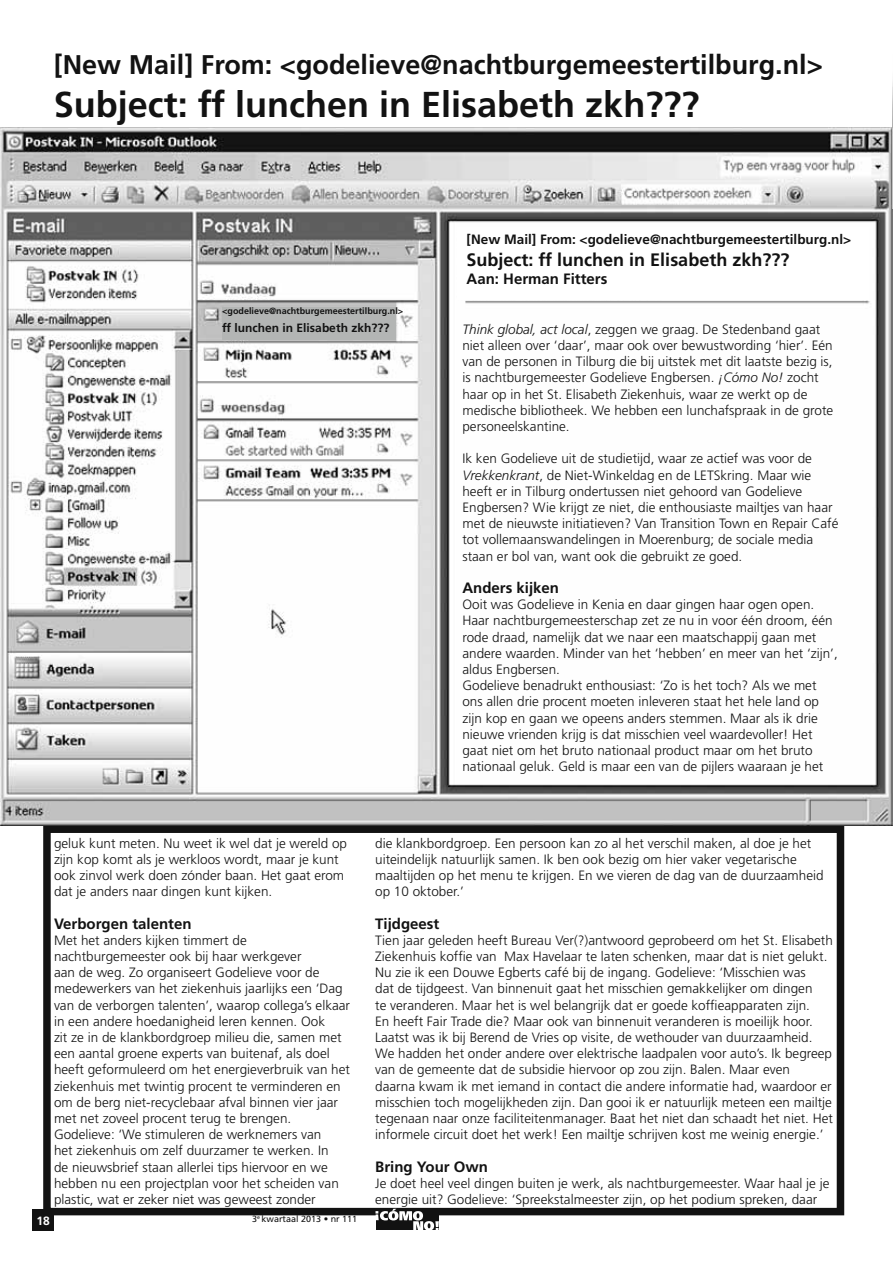
<style>
.page{position:relative;width:893px;height:1263px;background:#fff}
.page>*{position:absolute;margin:0;border:0;box-sizing:border-box;transform-origin:0 0}
.t1{font:700 36px "Frutiger";color:#121212}
.t2{font:700 27px "Frutiger";color:#121212}
.t3{font:700 18px "Frutiger";color:#121212}
.t4{font:700 15px "Frutiger";color:#121212}
.t5{font:300 13.5px/16.2px "Frutiger";color:#121212}
.t6{font:700 13.5px "Frutiger";color:#121212}
.t7{font:700 12px "Frutiger";color:#121212}
.t8{font:700 12px "Frutiger";color:#fff}
.t9{font:700 9px "Frutiger";color:#121212}
.t10{font:9px "Frutiger";color:#121212}
.s1{font-style:italic}
</style>
<div class="page">
<div style="left:43px;top:825px;width:801px;height:390px;border:8px solid #121212"></div>
<div style="left:32px;top:1209px;width:22px;height:21px;background:#121212"></div>
<svg style="left:375px;top:1209px;width:64px;height:21px"></svg>
<img style="left:0;top:128px;width:893px;height:697px">
<img style="left:892px;top:81px;width:1px;height:127px">
<div style="left:222px;top:307px;width:173px;height:33px;background:#b3b5b4"></div>
<div style="left:457px;top:227px;width:411px;height:73px;background:#fff"></div>
<h2 class="t2" style="left:54px;top:49px;width:771px">[New Mail] From: &lt;godelieve@nachtburgemeestertilburg.nl&gt;</h2>
<h1 class="t1" style="left:54px;top:84px;width:647px">Subject: ff lunchen in Elisabeth zkh???</h1>
<p class="t6" style="left:467px;top:232px;width:386px">[New Mail] From: &lt;godelieve@nachtburgemeestertilburg.nl&gt;</p>
<h3 class="t3" style="left:467px;top:249px;width:324px">Subject: ff lunchen in Elisabeth zkh???</h3>
<p class="t4" style="left:467px;top:270px;width:142px">Aan: Herman Fitters</p>
<p class="t9" style="left:222px;top:306px;width:183px">&lt;godelieve@nachtburgemeestertilburg.nl&gt;</p>
<p class="t7" style="left:222px;top:321px;width:169px">ff lunchen in Elisabeth zkh???</p>
<p class="t5" style="left:462px;top:321px;width:372px"><span class="s1">Think global, act local</span>, zeggen we graag. De Stedenband gaat niet alleen over ‘daar’, maar ook over bewustwording ‘hier’. Eén van de personen in Tilburg die bij uitstek met dit laatste bezig is, is nachtburgemeester Godelieve Engbersen. <span class="s1">¡Cómo No!</span> zocht haar op in het St. Elisabeth Ziekenhuis, waar ze werkt op de medische bibliotheek. We hebben een lunchafspraak in de grote personeelskantine.</p>
<p class="t5" style="left:462px;top:451px;width:378px">Ik ken Godelieve uit de studietijd, waar ze actief was voor de <span class="s1">Vrekkenkrant</span>, de Niet-Winkeldag en de LETSkring. Maar wie heeft er in Tilburg ondertussen niet gehoord van Godelieve Engbersen? Wie krijgt ze niet, die enthousiaste mailtjes van haar met de nieuwste initiatieven? Van Transition Town en Repair Café tot vollemaanswandelingen in Moerenburg; de sociale media staan er bol van, want ook die gebruikt ze goed.</p>
<p class="t4" style="left:462px;top:579px;width:98px">Anders kijken</p>
<p class="t5" style="left:462px;top:597px;width:377px">Ooit was Godelieve in Kenia en daar gingen haar ogen open.<br>Haar nachtburgemeesterschap zet ze nu in voor één droom, één rode draad, namelijk dat we naar een maatschappij gaan met andere waarden. Minder van het ‘hebben’ en meer van het ‘zijn’, aldus Engbersen.<br>Godelieve benadrukt enthousiast: ‘Zo is het toch? Als we met ons allen drie procent moeten inleveren staat het hele land op zijn kop en gaan we opeens anders stemmen. Maar als ik drie nieuwe vrienden krijg is dat misschien veel waardevoller! Het gaat niet om het bruto nationaal product maar om het bruto nationaal geluk. Geld is maar een van de pijlers waaraan je het</p>
<p class="t5" style="left:54px;top:835px;width:295px">geluk kunt meten. Nu weet ik wel dat je wereld op zijn kop komt als je werkloos wordt, maar je kunt ook zinvol werk doen zónder baan. Het gaat erom dat je anders naar dingen kunt kijken.</p>
<p class="t4" style="left:54px;top:914px;width:139px">Verborgen talenten</p>
<p class="t5" style="left:54px;top:932px;width:298px">Met het anders kijken timmert de nachtburgemeester ook bij haar werkgever<br>aan de weg. Zo organiseert Godelieve voor de medewerkers van het ziekenhuis jaarlijks een ‘Dag van de verborgen talenten’, waarop collega’s elkaar in een andere hoedanigheid leren kennen. Ook<br>zit ze in de klankbordgroep milieu die, samen met een aantal groene experts van buitenaf, als doel heeft geformuleerd om het energieverbruik van het ziekenhuis met twintig procent te verminderen en om de berg niet-recyclebaar afval binnen vier jaar met net zoveel procent terug te brengen.<br>Godelieve: ‘We stimuleren de werknemers van<br>het ziekenhuis om zelf duurzamer te werken. In<br>de nieuwsbrief staan allerlei tips hiervoor en we hebben nu een projectplan voor het scheiden van plastic, wat er zeker niet was geweest zonder</p>
<p class="t8" style="left:37px;top:1213px;width:15px">18</p>
<p class="t10" style="left:252px;top:1214px;width:106px">3<sup>e</sup> kwartaal 2013 • nr 111</p>
<p class="t5" style="left:375px;top:835px;width:450px">die klankbordgroep. Een persoon kan zo al het verschil maken, al doe je het uiteindelijk natuurlijk samen. Ik ben ook bezig om hier vaker vegetarische maaltijden op het menu te krijgen. En we vieren de dag van de duurzaamheid op 10 oktober.’</p>
<p class="t4" style="left:375px;top:914px;width:66px">Tijdgeest</p>
<p class="t5" style="left:375px;top:932px;width:459px">Tien jaar geleden heeft Bureau Ver(?)antwoord geprobeerd om het St. Elisabeth Ziekenhuis koffie van Max Havelaar te laten schenken, maar dat is niet gelukt.<br>Nu zie ik een Douwe Egberts café bij de ingang. Godelieve: ‘Misschien was<br>dat de tijdgeest. Van binnenuit gaat het misschien gemakkelijker om dingen<br>te veranderen. Maar het is wel belangrijk dat er goede koffieapparaten zijn.<br>En heeft Fair Trade die? Maar ook van binnenuit veranderen is moeilijk hoor.<br>Laatst was ik bij Berend de Vries op visite, de wethouder van duurzaamheid.<br>We hadden het onder andere over elektrische laadpalen voor auto’s. Ik begreep van de gemeente dat de subsidie hiervoor op zou zijn. Balen. Maar even daarna kwam ik met iemand in contact die andere informatie had, waardoor er misschien toch mogelijkheden zijn. Dan gooi ik er natuurlijk meteen een mailtje tegenaan naar onze faciliteitenmanager. Baat het niet dan schaadt het niet. Het informele circuit doet het werk! Een mailtje schrijven kost me weinig energie.’</p>
<p class="t4" style="left:375px;top:1157px;width:114px">Bring Your Own</p>
<p class="t5" style="left:375px;top:1175px;width:456px">Je doet heel veel dingen buiten je werk, als nachtburgemeester. Waar haal je je energie uit? Godelieve: ‘Spreekstalmeester zijn, op het podium spreken, daar</p>
</div>
